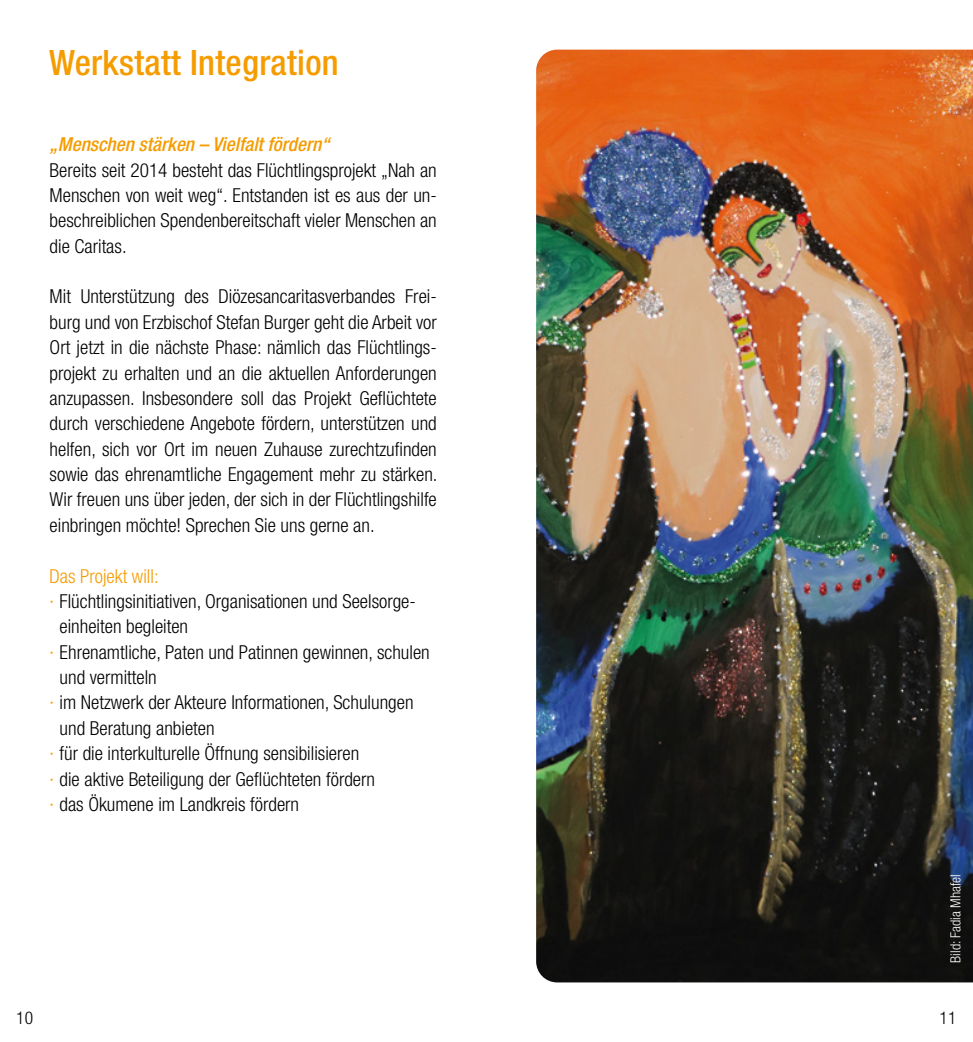
<style>
.page{position:relative;width:973px;height:1042px;background:#fff}
.page>*{position:absolute;margin:0;border:0;box-sizing:border-box;transform-origin:0 0}
.t1{font:500 condensed 35px "Helvetica Neue LT Std";letter-spacing:.01em;color:#f59c00}
.t2{font:300 condensed 19.25px/25.4px "Helvetica Neue LT Std";color:#000;text-align:justify}
.t3{font:italic 500 condensed 19.25px "Helvetica Neue LT Std";color:#f59c00}
.t4{font:300 condensed 19.25px "Helvetica Neue LT Std";color:#f59c00}
.t5{font:300 condensed 17.5px "Helvetica Neue LT Std";color:#000}
.t6{font:300 condensed 14px "Helvetica Neue LT Std";color:#fff}
.s1{color:#f59c00}
</style>
<div class="page">
<img style="left:536px;top:50px;width:436px;height:932px">
<h1 class="t1" style="left:49px;top:42px;width:291px">Werkstatt Integration</h1>
<p class="t3" style="left:50px;top:133px;width:281px">„Menschen stärken – Vielfalt fördern“</p>
<p class="t2" style="left:50px;top:157px;width:388px">Bereits seit 2014 besteht das Flüchtlingsprojekt „Nah an Menschen von weit weg“. Entstanden ist es aus der un&shy;beschreiblichen Spendenbereitschaft vieler Menschen an die Caritas.</p>
<p class="t2" style="left:50px;top:284px;width:389px">Mit Unterstützung des Diözesancaritasverbandes Frei&shy;burg und von Erzbischof Stefan Burger geht die Arbeit vor Ort jetzt in die nächste Phase: nämlich das Flüchtlings&shy;projekt zu erhalten und an die aktuellen Anforderungen anzupassen. Insbesondere soll das Projekt Geflüchtete durch verschiedene Angebote fördern, unterstützen und helfen, sich vor Ort im neuen Zuhause zurechtzufinden sowie das ehrenamtliche Engagement mehr zu stärken.<br>Wir freuen uns über jeden, der sich in der Flüchtlingshilfe einbringen möchte! Sprechen Sie uns gerne an.</p>
<p class="t4" style="left:50px;top:565px;width:110px">Das Projekt will:</p>
<p class="t2" style="left:50px;top:588px;width:365px"><span class="s1">∙</span> Flüchtlingsinitiativen, Organisationen und Seelsorge-</p>
<p class="t2" style="left:60px;top:614px;width:130px">einheiten begleiten</p>
<p class="t2" style="left:50px;top:639px;width:381px"><span class="s1">∙</span> Ehrenamtliche, Paten und Patinnen gewinnen, schulen</p>
<p class="t2" style="left:60px;top:664px;width:99px">und vermitteln</p>
<p class="t2" style="left:50px;top:690px;width:365px"><span class="s1">∙</span> im Netzwerk der Akteure Informationen, Schulungen</p>
<p class="t2" style="left:60px;top:715px;width:156px">und Beratung anbieten</p>
<p class="t2" style="left:50px;top:740px;width:311px"><span class="s1">∙</span> für die interkulturelle Öffnung sensibilisieren</p>
<p class="t2" style="left:50px;top:766px;width:327px"><span class="s1">∙</span> die aktive Beteiligung der Geflüchteten fördern</p>
<p class="t2" style="left:50px;top:791px;width:251px"><span class="s1">∙</span> das Ökumene im Landkreis fördern</p>
<p class="t6" style="left:947px;top:962px;width:90px;rotate:-90deg">Bild: Fadia Mhafel</p>
<p class="t5" style="left:16px;top:1008px;width:18px">10</p>
<p class="t5" style="left:939px;top:1008px;width:18px">11</p>
</div>
